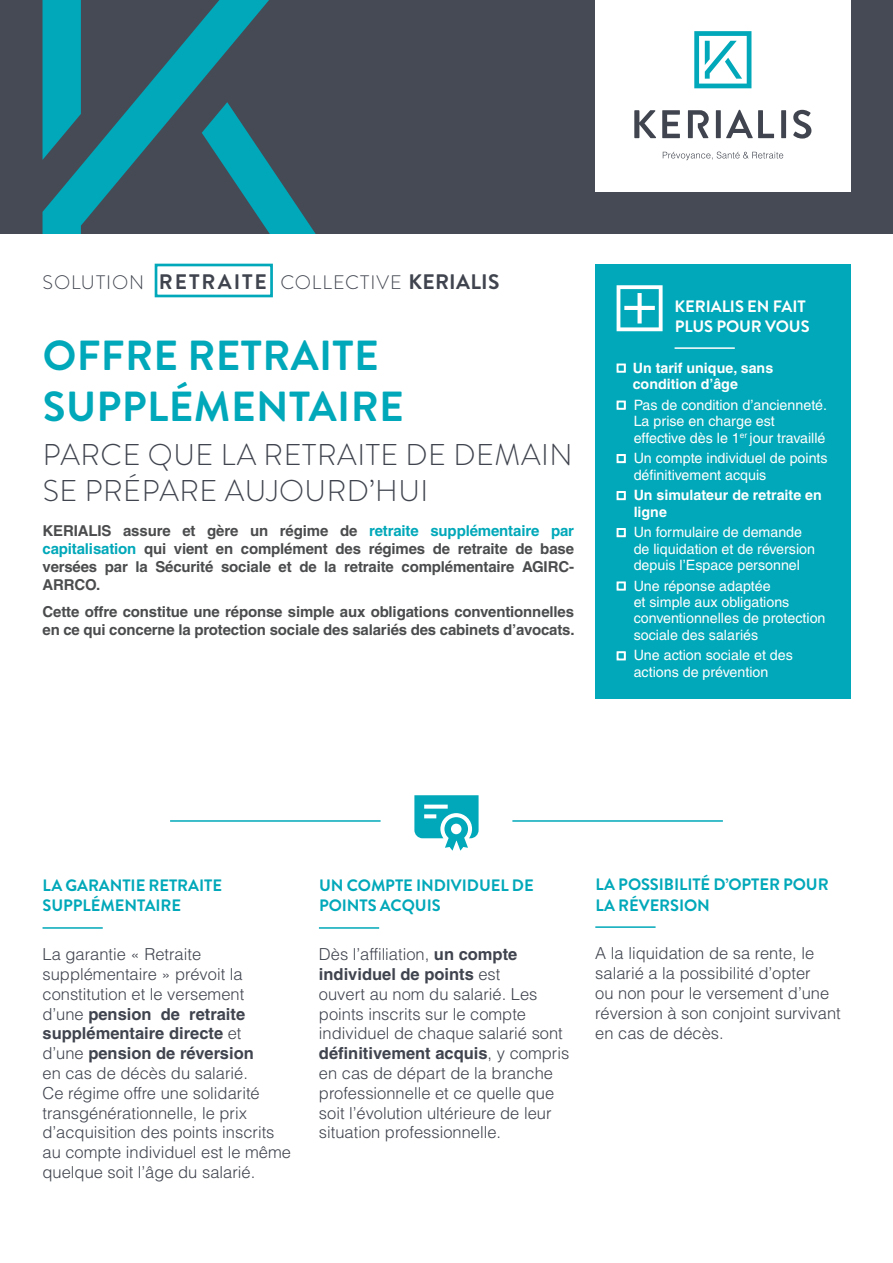
<style>
.page{position:relative;width:893px;height:1263px;background:#fff}
.page>*{position:absolute;margin:0;border:0;box-sizing:border-box;transform-origin:0 0}
.t1{font:700 42px/50.4px "Brandon Grotesque";letter-spacing:.01em;color:#00a8b9}
.t2{font:300 30px/36px "Brandon Grotesque";letter-spacing:.02em;color:#40444e}
.t3{font:300 19.5px "Brandon Grotesque";letter-spacing:.045em;color:#40444e}
.t4{font:300 16.5px/19.8px "Helvetica LT Pro";color:#40444e}
.t5{font:700 16.5px/20.2px "Brandon Grotesque";letter-spacing:-.005em;color:#00a8b9}
.t6{font:700 16.5px/20.2px "Brandon Grotesque";letter-spacing:-.005em;color:#fff}
.t7{font:700 15px/18px "Helvetica LT Pro";letter-spacing:-.01em;color:#4b4c4d;text-align:justify}
.t8{font:14.25px/16.4px "Helvetica LT Pro";color:#fff}
.t9{font:700 14.25px/16.4px "Helvetica LT Pro";color:#fff}
.s1{font-weight:700;font-size:21px}
.s2{color:#00a8b9}
.s3{font-weight:700}
</style>
<div class="page">
<div style="left:0;top:0;width:893px;height:234px;background:#464a55"></div>
<svg style="left:295px;top:203px;width:21px;height:31px"></svg>
<svg style="left:43px;top:0;width:252px;height:234px"></svg>
<div style="left:595px;top:0;width:255px;height:192px;background:#fff"></div>
<div style="left:595px;top:264px;width:255px;height:434px;background:#00a8b9"></div>
<svg style="left:617px;top:285px;width:46px;height:46px"></svg>
<hr style="left:675px;top:347px;width:60px;height:2px;background:#fff">
<svg style="left:616px;top:363px;width:10px;height:10px"></svg>
<svg style="left:616px;top:400px;width:10px;height:10px"></svg>
<svg style="left:616px;top:454px;width:10px;height:10px"></svg>
<svg style="left:616px;top:491px;width:10px;height:10px"></svg>
<svg style="left:616px;top:528px;width:10px;height:10px"></svg>
<svg style="left:616px;top:581px;width:10px;height:10px"></svg>
<svg style="left:616px;top:651px;width:10px;height:10px"></svg>
<div style="left:155px;top:264px;width:118px;height:33px;border:3px solid #00a8b9"></div>
<hr style="left:43px;top:927px;width:60px;height:2px;background:#00a8b9">
<hr style="left:319px;top:927px;width:60px;height:2px;background:#00a8b9">
<hr style="left:595px;top:926px;width:61px;height:2px;background:#00a8b9">
<svg style="left:414px;top:795px;width:65px;height:56px"></svg>
<hr style="left:170px;top:820px;width:211px;height:2px;background:#00a8b9">
<hr style="left:512px;top:820px;width:211px;height:2px;background:#00a8b9">
<svg style="left:634px;top:110px;width:22px;height:28px"></svg>
<svg style="left:662px;top:110px;width:18px;height:28px"></svg>
<div style="left:716px;top:110px;width:5px;height:28px;background:#40444e"></div>
<svg style="left:726px;top:110px;width:48px;height:28px"></svg>
<div style="left:781px;top:110px;width:5px;height:28px;background:#40444e"></div>
<svg style="left:793px;top:110px;width:18px;height:29px"></svg>
<svg style="left:688px;top:110px;width:21px;height:28px"></svg>
<svg style="left:694px;top:31px;width:57px;height:57px"></svg>
<svg style="left:663px;top:152px;width:120px;height:8px"></svg>
<p class="t3" style="left:43px;top:269px;width:458px">SOLUTION <span class="s1">RETRAITE</span> COLLECTIVE <span class="s1">KERIALIS</span></p>
<h1 class="t1" style="left:43px;top:331px;width:362px">OFFRE RETRAITE<br>SUPPLÉMENTAIRE</h1>
<h2 class="t2" style="left:43px;top:437px;width:531px">PARCE QUE LA RETRAITE DE DEMAIN<br>SE PRÉPARE AUJOURD’HUI</h2>
<p class="t7" style="left:43px;top:522px;width:533px">KERIALIS assure et gère un régime de <span class="s2">retraite supplémentaire par capitalisation</span> qui vient en complément des régimes de retraite de base versées par la Sécurité sociale et de la retraite complémentaire AGIRC-ARRCO.</p>
<p class="t7" style="left:43px;top:603px;width:534px">Cette offre constitue une réponse simple aux obligations conventionnelles en ce qui concerne la protection sociale des salariés des cabinets d’avocats.</p>
<p class="t6" style="left:675px;top:296px;width:137px">KERIALIS EN FAIT<br>PLUS POUR VOUS</p>
<p class="t9" style="left:633px;top:359px;width:142px">Un tarif unique, sans condition d’âge</p>
<p class="t8" style="left:634px;top:396px;width:195px">Pas de condition d’ancienneté.<br>La prise en charge est effective dès le 1<sup>er</sup> jour travaillé</p>
<p class="t8" style="left:634px;top:450px;width:196px">Un compte individuel de points définitivement acquis</p>
<p class="t9" style="left:634px;top:487px;width:190px">Un simulateur de retraite en ligne</p>
<p class="t8" style="left:634px;top:524px;width:183px">Un formulaire de demande de liquidation et de réversion depuis l’Espace personnel</p>
<p class="t8" style="left:634px;top:577px;width:193px">Une réponse adaptée<br>et simple aux obligations conventionnelles de protection sociale des salariés</p>
<p class="t8" style="left:634px;top:647px;width:161px">Une action sociale et des actions de prévention</p>
<p class="t5" style="left:43px;top:875px;width:181px">LA GARANTIE RETRAITE<br>SUPPLÉMENTAIRE</p>
<p class="t4" style="left:43px;top:944px;width:250px">La garantie « Retraite supplémentaire » prévoit la constitution et le versement<br>d’une <span class="s3">pension de retraite supplémentaire directe</span> et<br>d’une <span class="s3">pension de réversion<br></span>en cas de décès du salarié.<br>Ce régime offre une solidarité transgénérationnelle, le prix d’acquisition des points inscrits au compte individuel est le même quelque soit l’âge du salarié.</p>
<p class="t5" style="left:319px;top:875px;width:216px">UN COMPTE INDIVIDUEL DE<br>POINTS ACQUIS</p>
<p class="t4" style="left:319px;top:944px;width:252px">Dès l’affiliation, <span class="s3">un compte individuel de points</span> est<br>ouvert au nom du salarié. Les points inscrits sur le compte individuel de chaque salarié sont <span class="s3">définitivement acquis</span>, y compris en cas de départ de la branche professionnelle et ce quelle que soit l’évolution ultérieure de leur situation professionnelle.</p>
<p class="t5" style="left:595px;top:875px;width:235px">LA POSSIBILITÉ D’OPTER POUR<br>LA RÉVERSION</p>
<p class="t4" style="left:595px;top:943px;width:247px">A la liquidation de sa rente, le salarié a la possibilité d’opter<br>ou non pour le versement d’une réversion à son conjoint survivant en cas de décès.</p>
</div>
